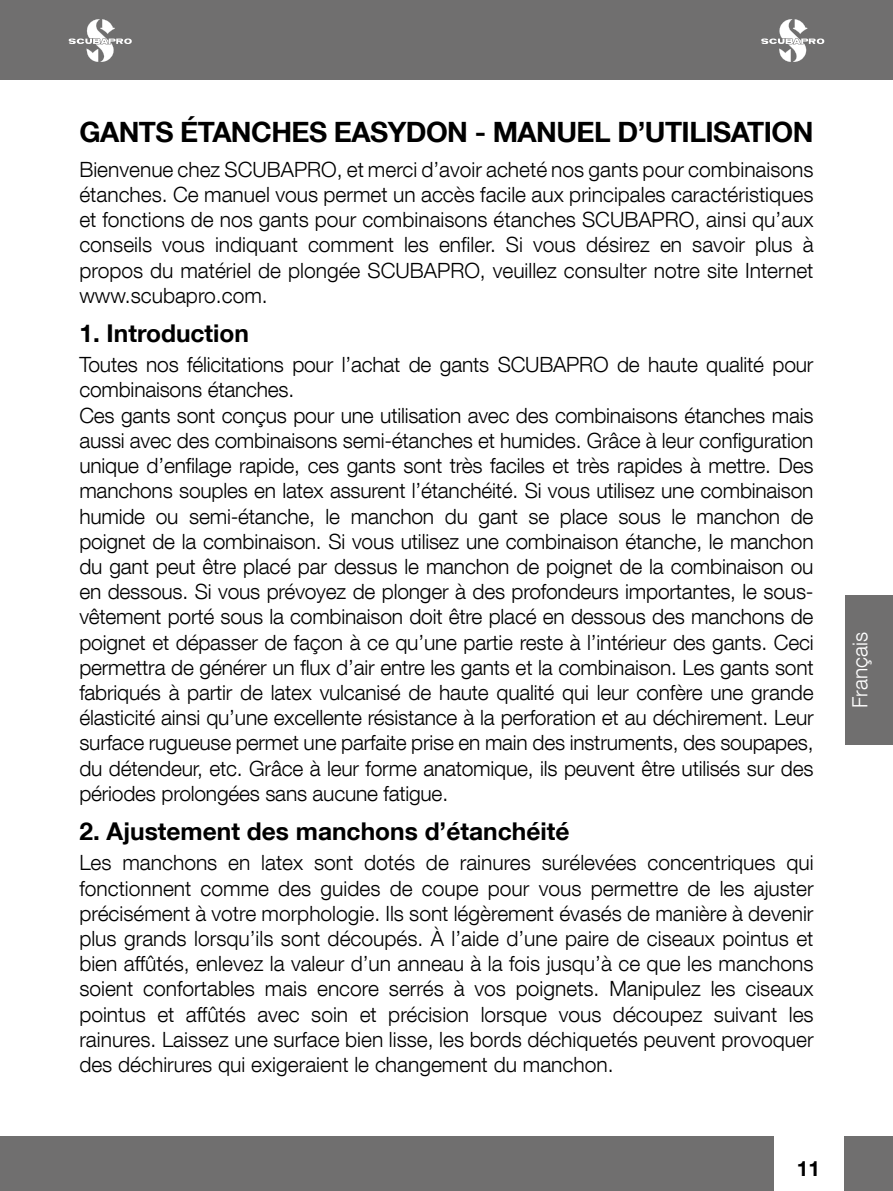
<style>
.page{position:relative;width:893px;height:1191px;background:#fff}
.page>*{position:absolute;margin:0;border:0;box-sizing:border-box;transform-origin:0 0}
.t1{font:700 28px "Helvetica Neue LT Com";letter-spacing:-.02em;color:#000}
.t2{font:700 24.5px "Helvetica Neue LT Com";color:#000}
.t3{font:300 21px/25.2px "Helvetica Neue LT Com";letter-spacing:-.01em;color:#000;text-align:justify}
.t4{font:300 21px "Helvetica Neue LT Com";color:#fff}
.t5{font:700 21px "Helvetica Neue LT Com";color:#000}
</style>
<div class="page">
<div style="left:0;top:1136px;width:893px;height:55px;background:#706f6f"></div>
<div style="left:0;top:0;width:893px;height:79px;background:#706f6f"></div>
<div style="left:774px;top:1135px;width:69px;height:56px;background:#fff"></div>
<svg style="left:69px;top:19px;width:63px;height:43px"></svg>
<svg style="left:761px;top:19px;width:63px;height:43px"></svg>
<div style="left:845px;top:595px;width:48px;height:150px;background:#706f6f"></div>
<h1 class="t1" style="left:79px;top:114px;width:736px">Gants étanches EASYDON - Manuel d’utilisation</h1>
<p class="t3" style="left:79px;top:156px;width:736px">Bienvenue chez SCUBAPRO, et merci d’avoir acheté nos gants pour combinaisons étanches. Ce manuel vous permet un accès facile aux principales caractéristiques et fonctions de nos gants pour combinaisons étanches SCUBAPRO, ainsi qu’aux conseils vous indiquant comment les enfiler. Si vous désirez en savoir plus à propos du matériel de plongée SCUBAPRO, veuillez consulter notre site Internet www.scubapro.com.</p>
<p class="t2" style="left:79px;top:318px;width:171px">1. Introduction</p>
<p class="t3" style="left:79px;top:352px;width:736px;text-align:left">Toutes nos félicitations pour l’achat de gants SCUBAPRO de haute qualité pour combinaisons étanches.<br>Ces gants sont conçus pour une utilisation avec des combinaisons étanches mais aussi avec des combinaisons semi-étanches et humides. Grâce à leur configuration unique d’enfilage rapide, ces gants sont très faciles et très rapides à mettre. Des manchons souples en latex assurent l’étanchéité. Si vous utilisez une combinaison humide ou semi-étanche, le manchon du gant se place sous le manchon de poignet de la combinaison. Si vous utilisez une combinaison étanche, le manchon du gant peut être placé par dessus le manchon de poignet de la combinaison ou en dessous. Si vous prévoyez de plonger à des profondeurs importantes, le sous&shy;vêtement porté sous la combinaison doit être placé en dessous des manchons de poignet et dépasser de façon à ce qu’une partie reste à l’intérieur des gants. Ceci permettra de générer un flux d’air entre les gants et la combinaison. Les gants sont fabriqués à partir de latex vulcanisé de haute qualité qui leur confère une grande élasticité ainsi qu’une excellente résistance à la perforation et au déchirement. Leur surface rugueuse permet une parfaite prise en main des instruments, des soupapes, du détendeur, etc. Grâce à leur forme anatomique, ils peuvent être utilisés sur des périodes prolongées sans aucune fatigue.</p>
<p class="t2" style="left:79px;top:816px;width:491px">2. Ajustement des manchons d’étanchéité</p>
<p class="t3" style="left:79px;top:850px;width:736px">Les manchons en latex sont dotés de rainures surélevées concentriques qui fonctionnent comme des guides de coupe pour vous permettre de les ajuster précisément à votre morphologie. Ils sont légèrement évasés de manière à devenir plus grands lorsqu’ils sont découpés. À l’aide d’une paire de ciseaux pointus et bien affûtés, enlevez la valeur d’un anneau à la fois jusqu’à ce que les manchons soient confortables mais encore serrés à vos poignets. Manipulez les ciseaux pointus et affûtés avec soin et précision lorsque vous découpez suivant les rainures. Laissez une surface bien lisse, les bords déchiquetés peuvent provoquer des déchirures qui exigeraient le changement du manchon.</p>
<p class="t5" style="left:797px;top:1155px;width:25px">11</p>
<p class="t4" style="left:847px;top:708px;width:77px;rotate:-90deg">Français</p>
</div>
